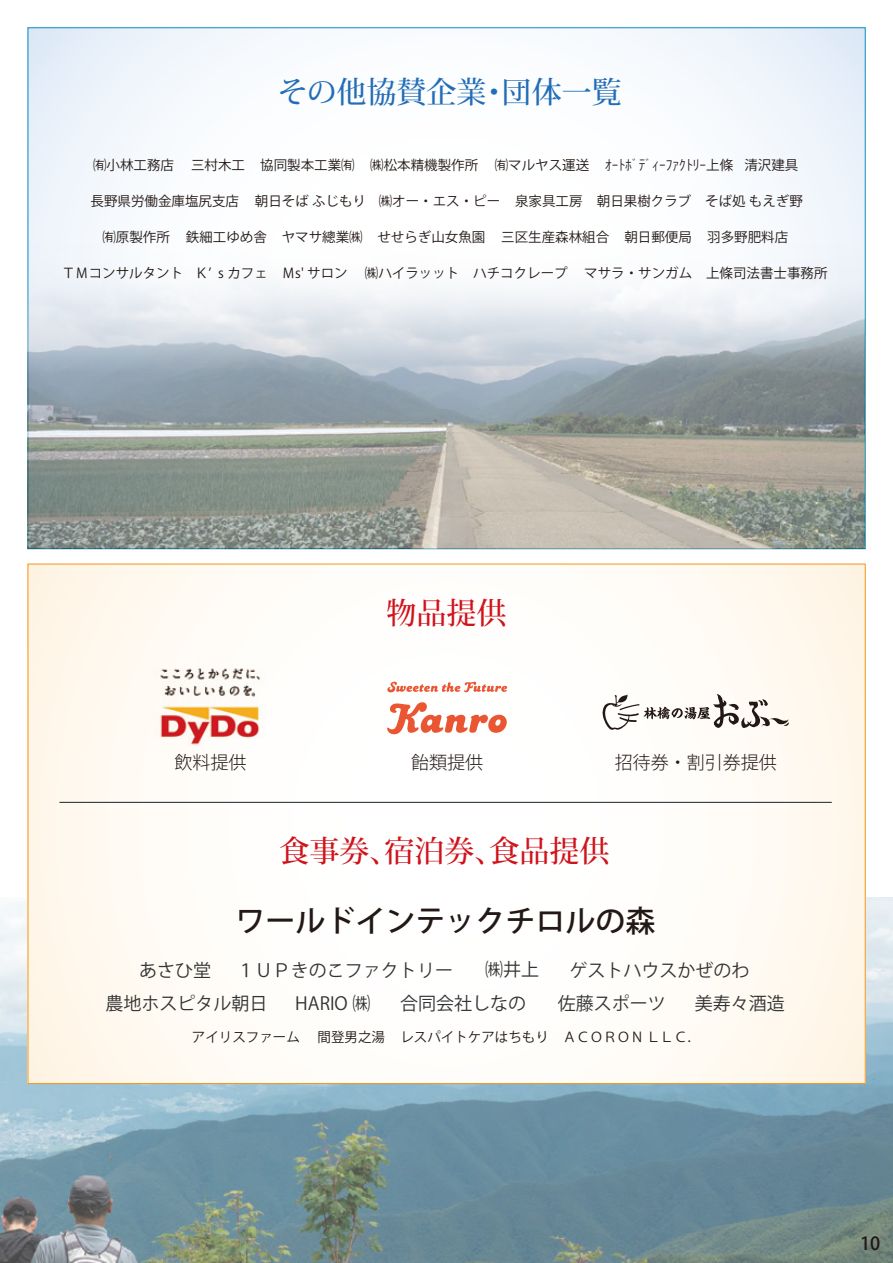
<style>
.page{position:relative;width:893px;height:1263px;background:#fff}
.page>*{position:absolute;margin:0;border:0;box-sizing:border-box;transform-origin:0 0}
.t1{font:500 30px "Koz Min Pro";color:#d0121b}
.t2{font:500 30px "Koz Go Pr 6 N";color:#221815}
.t3{font:500 30px "Koz Min Pro";color:#226db6}
.t4{font:18px "Koz Go Pr 6 N";color:#323333}
.t5{font:300 18px "Koz Go Pr 6 N";color:#221815}
.t6{font:500 18px "Koz Go Pr 6 N";color:#221815}
.t7{font:13.5px "Koz Go Pr 6 N";color:#221815}
</style>
<div class="page">
<svg style="left:30px;top:29px;width:833px;height:42px"></svg>
<img style="left:28px;top:71px;width:836px;height:478px">
<img style="left:0;top:898px;width:893px;height:365px">
<svg style="left:30px;top:566px;width:833px;height:516px"></svg>
<hr style="left:59px;top:802px;width:773px;height:1px;background:#172225">
<svg style="left:602px;top:694px;width:187px;height:36px"></svg>
<img style="left:153px;top:660px;width:114px;height:89px">
<svg style="left:386px;top:702px;width:121px;height:33px"></svg>
<svg style="left:387px;top:681px;width:120px;height:11px"></svg>
<h1 class="t3" style="left:278px;top:70px;width:345px">その他協賛企業・団体一覧</h1>
<p class="t7" style="left:191px;top:157px;width:165px">三村木工 協同製本工業㈲</p>
<p class="t7" style="left:495px;top:157px;width:240px">㈲マルヤス運送 ｵｰﾄﾎﾞﾃﾞｨｰﾌｧｸﾄﾘｰ上條</p>
<p class="t7" style="left:91px;top:193px;width:150px">長野県労働金庫塩尻支店</p>
<p class="t7" style="left:744px;top:157px;width:55px">清沢建具</p>
<p class="t7" style="left:379px;top:193px;width:426px">㈱オー・エス・ピー 泉家具工房 朝日果樹クラブ そば処 もえぎ野</p>
<p class="t7" style="left:93px;top:157px;width:82px">㈲小林工務店</p>
<p class="t7" style="left:370px;top:157px;width:109px">㈱松本精機製作所</p>
<p class="t7" style="left:255px;top:193px;width:113px">朝日そば ふじもり</p>
<p class="t7" style="left:377px;top:229px;width:233px">せせらぎ山女魚園 三区生産森林組合</p>
<p class="t7" style="left:707px;top:229px;width:82px">羽多野肥料店</p>
<p class="t7" style="left:102px;top:229px;width:262px">㈲原製作所 鉄細工ゆめ舎 ヤマサ總業㈱</p>
<p class="t7" style="left:624px;top:229px;width:69px">朝日郵便局</p>
<p class="t7" style="left:584px;top:265px;width:245px">マサラ・サンガム 上條司法書士事務所</p>
<p class="t7" style="left:473px;top:266px;width:96px">ハチコクレープ</p>
<p class="t7" style="left:62px;top:265px;width:123px">ＴＭコンサルタント</p>
<p class="t7" style="left:365px;top:265px;width:96px">㈱ハイラッット</p>
<p class="t7" style="left:195px;top:265px;width:154px">Ｋʼ s カフェ Ｍs' サロン</p>
<h1 class="t1" style="left:386px;top:592px;width:121px">物品提供</h1>
<h2 class="t5" style="left:175px;top:753px;width:74px">飲料提供</h2>
<h2 class="t5" style="left:411px;top:753px;width:73px">飴類提供</h2>
<h2 class="t5" style="left:615px;top:753px;width:163px">招待券・割引券提供</h2>
<h1 class="t1" style="left:280px;top:830px;width:331px">食事券、宿泊券、食品提供</h1>
<h1 class="t2" style="left:236px;top:904px;width:421px">ワールドインテックチロルの森</h1>
<h2 class="t4" style="left:139px;top:960px;width:73px">あさひ堂</h2>
<h2 class="t4" style="left:485px;top:960px;width:55px">㈱井上</h2>
<h2 class="t4" style="left:237px;top:960px;width:217px">１ＵＰきのこファクトリー</h2>
<h2 class="t4" style="left:569px;top:960px;width:181px">ゲストハウスかぜのわ</h2>
<h2 class="t4" style="left:295px;top:993px;width:77px">HARIO ㈱</h2>
<h2 class="t4" style="left:558px;top:993px;width:109px">佐藤スポーツ</h2>
<p class="t7" style="left:400px;top:1029px;width:150px">レスパイトケアはちもり</p>
<h2 class="t4" style="left:105px;top:993px;width:163px">農地ホスピタル朝日</h2>
<h2 class="t4" style="left:400px;top:993px;width:127px">合同会社しなの</h2>
<h2 class="t4" style="left:695px;top:993px;width:91px">美寿々酒造</h2>
<p class="t7" style="left:318px;top:1029px;width:69px">間登男之湯</p>
<p class="t7" style="left:192px;top:1029px;width:109px">アイリスファーム</p>
<p class="t7" style="left:563px;top:1029px;width:140px">ＡＣＯＲＯＮ ＬＬＣ．</p>
<h2 class="t6" style="left:860px;top:1233px;width:22px">10</h2>
</div>
